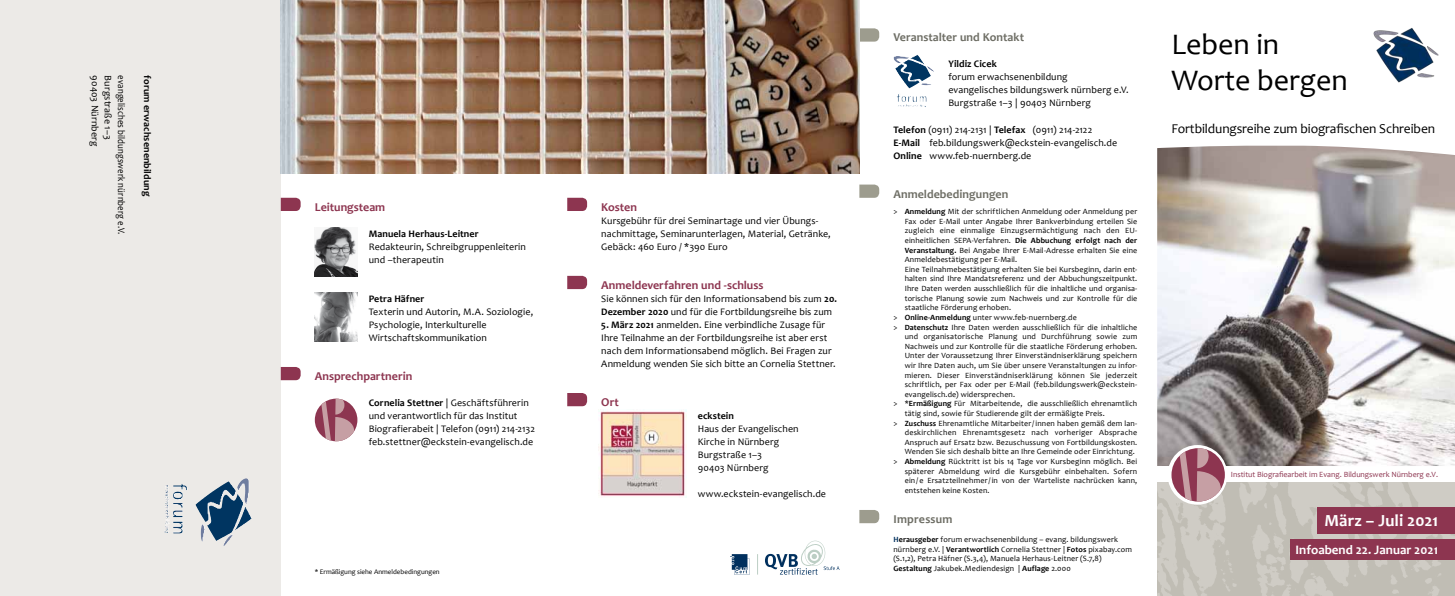
<style>
.page{position:relative;width:1455px;height:596px;background:#fff}
.page>*{position:absolute;margin:0;border:0;box-sizing:border-box;transform-origin:0 0}
.t1{font:30px/36px "Candara";color:#000}
.t2{font:700 17px "Candara";color:#fff}
.t3{font:13.5px "Candara";letter-spacing:-.01em;color:#000}
.t4{font:700 13px "Candara";color:#fff}
.t5{font:700 12px "Candara";color:#8d3550}
.t6{font:700 12px "Candara";letter-spacing:.005em;color:#6e6e65}
.t7{font:10px/13px "Candara";letter-spacing:.01em;color:#000}
.t8{font:700 10px "Candara";letter-spacing:.005em;color:#000}
.t9{font:10px "Candara";letter-spacing:.01em;color:#000;scale:.88 1}
.t10{font:8px/9.6px "Candara";letter-spacing:.02em;color:#000}
.t11{font:8px "Candara";color:#8d3550}
.t12{font:7px "Candara";color:#000}
.s1{font-weight:700}
.s2{font-weight:700;color:#00305e}
</style>
<div class="page">
<div style="left:0;top:0;width:281px;height:595px;background:#eceae7"></div>
<svg style="left:237px;top:478px;width:8px;height:12px"></svg>
<svg style="left:859px;top:28px;width:20px;height:14px"></svg>
<svg style="left:859px;top:184px;width:20px;height:14px"></svg>
<svg style="left:859px;top:510px;width:20px;height:13px"></svg>
<img style="left:1157px;top:146px;width:297px;height:319px">
<svg style="left:730px;top:554px;width:19px;height:20px"></svg>
<svg style="left:757px;top:554px;width:1px;height:20px"></svg>
<svg style="left:765px;top:540px;width:74px;height:34px"></svg>
<img style="left:1157px;top:482px;width:297px;height:113px">
<div style="left:1290px;top:539px;width:164px;height:20px;background:#8d3550"></div>
<div style="left:1317px;top:507px;width:137px;height:26px;background:#8d3550"></div>
<img style="left:1373px;top:28px;width:66px;height:55px">
<svg style="left:1167px;top:444px;width:60px;height:60px"></svg>
<div style="left:1171px;top:448px;width:53px;height:53px;background:#8d3550;border-radius:50%"></div>
<svg style="left:1173px;top:448px;width:47px;height:53px"></svg>
<div style="left:315px;top:398px;width:42px;height:43px;background:#8d3550;border-radius:50%"></div>
<svg style="left:316px;top:398px;width:38px;height:43px"></svg>
<svg style="left:281px;top:198px;width:19px;height:13px"></svg>
<svg style="left:567px;top:198px;width:20px;height:13px"></svg>
<svg style="left:281px;top:367px;width:19px;height:13px"></svg>
<svg style="left:567px;top:276px;width:20px;height:13px"></svg>
<svg style="left:567px;top:393px;width:20px;height:13px"></svg>
<img style="left:315px;top:228px;width:42px;height:48px">
<img style="left:315px;top:293px;width:42px;height:48px">
<img style="left:598px;top:409px;width:88px;height:88px">
<svg style="left:910px;top:55px;width:7px;height:5px"></svg>
<img style="left:281px;top:0;width:578px;height:174px">
<p class="t7" style="left:102px;top:75px;width:72px;rotate:90deg">90403 Nürnberg</p>
<p class="t7" style="left:115px;top:75px;width:66px;rotate:90deg">Burgstraße 1–3</p>
<p class="t9" style="left:127px;top:75px;width:182px;rotate:90deg">evangelisches bildungswerk nürnberg e.V.</p>
<p class="t8" style="left:153px;top:75px;width:122px;rotate:90deg">forum erwachsenenbildung</p>
<h3 class="t5" style="left:315px;top:199px;width:72px">Leitungsteam</h3>
<p class="t8" style="left:369px;top:227px;width:111px">Manuela Herhaus-Leitner</p>
<p class="t7" style="left:369px;top:240px;width:159px">Redakteurin, Schreibgruppenleiterin und –therapeutin</p>
<p class="t8" style="left:369px;top:292px;width:57px">Petra Häfner</p>
<p class="t7" style="left:369px;top:305px;width:166px">Texterin und Autorin, M.A. Soziologie,<br>Psychologie, Interkulturelle<br>Wirtschaftskommunikation</p>
<h3 class="t5" style="left:315px;top:368px;width:99px">Ansprechpartnerin</h3>
<p class="t7" style="left:369px;top:396px;width:168px"><span class="s1">Cornelia Stettner</span> | Geschäftsführerin und verantwortlich für das Institut Biografierabeit | Telefon (0911) 214-2132 feb.stettner@eckstein-evangelisch.de</p>
<p class="t12" style="left:315px;top:567px;width:126px">* Ermäßigung siehe Anmeldebedingungen</p>
<h3 class="t5" style="left:601px;top:199px;width:37px">Kosten</h3>
<p class="t7" style="left:601px;top:214px;width:231px">Kursgebühr für drei Seminartage und vier Übungs&shy;nachmittage, Seminarunterlagen, Material, Getränke,<br>Gebäck: 460 Euro / *390 Euro</p>
<h3 class="t5" style="left:601px;top:277px;width:164px">Anmeldeverfahren und -schluss</h3>
<p class="t7" style="left:601px;top:292px;width:237px">Sie können sich für den Informationsabend bis zum <span class="s1">20.<br>Dezember 2020</span> und für die Fortbildungsreihe bis zum</p>
<p class="t7" style="left:601px;top:318px;width:236px"><span class="s1">5. März 2021</span> anmelden. Eine verbindliche Zusage für Ihre Teilnahme an der Fortbildungsreihe ist aber erst nach dem Informationsabend möglich. Bei Fragen zur Anmeldung wenden Sie sich bitte an Cornelia Stettner.</p>
<h3 class="t5" style="left:601px;top:394px;width:19px">Ort</h3>
<p class="t8" style="left:697px;top:409px;width:38px">eckstein</p>
<p class="t7" style="left:697px;top:422px;width:102px">Haus der Evangelischen<br>Kirche in Nürnberg<br>Burgstraße 1–3<br>90403 Nürnberg</p>
<p class="t7" style="left:697px;top:487px;width:130px">www.eckstein-evangelisch.de</p>
<h3 class="t6" style="left:893px;top:30px;width:132px">Veranstalter und Kontakt</h3>
<p class="t8" style="left:948px;top:58px;width:50px">Yildiz Cicek</p>
<p class="t7" style="left:948px;top:71px;width:182px">forum erwachsenenbildung evangelisches bildungswerk nürnberg e.V.<br>Burgstraße 1–3 | 90403 Nürnberg</p>
<p class="t7" style="left:893px;top:123px;width:225px"><span class="s1">Telefon</span> (0911) 214-2131 | <span class="s1">Telefax</span> (0911) 214-2122<br><span class="s1">E-Mail</span> feb.bildungswerk@eckstein-evangelisch.de<br><span class="s1">Online</span> www.feb-nuernberg.de</p>
<h3 class="t6" style="left:893px;top:186px;width:116px">Anmeldebedingungen</h3>
<p class="t10" style="left:893px;top:206px;width:245px">&gt; <span class="s1">Anmeldung</span> Mit der schriftlichen Anmeldung oder Anmeldung per</p>
<p class="t10" style="left:904px;top:216px;width:234px">Fax oder E-Mail unter Angabe Ihrer Bankverbindung erteilen Sie</p>
<p class="t10" style="left:904px;top:226px;width:234px">zugleich eine einmalige Einzugsermächtigung nach den EU-</p>
<p class="t10" style="left:904px;top:235px;width:234px">einheitlichen SEPA-Verfahren. <span class="s1">Die Abbuchung erfolgt nach der</span></p>
<p class="t10" style="left:904px;top:245px;width:234px"><span class="s1">Veranstaltung.</span> Bei Angabe Ihrer E-Mail-Adresse erhalten Sie eine</p>
<p class="t10" style="left:904px;top:254px;width:114px">Anmeldebestätigung per E-Mail.</p>
<p class="t10" style="left:904px;top:264px;width:234px">Eine Teilnahmebestätigung erhalten Sie bei Kursbeginn, darin ent-</p>
<p class="t10" style="left:904px;top:274px;width:234px">halten sind Ihre Mandatsreferenz und der Abbuchungszeitpunkt.</p>
<p class="t10" style="left:904px;top:283px;width:234px">Ihre Daten werden ausschließlich für die inhaltliche und organisa-</p>
<p class="t10" style="left:904px;top:293px;width:234px">torische Planung sowie zum Nachweis und zur Kontrolle für die</p>
<p class="t10" style="left:904px;top:302px;width:108px">staatliche Förderung erhoben.</p>
<p class="t10" style="left:893px;top:312px;width:185px">&gt; <span class="s1">Online-Anmeldung</span> unter www.feb-nuernberg.de</p>
<p class="t10" style="left:893px;top:322px;width:245px">&gt; <span class="s1">Datenschutz</span> Ihre Daten werden ausschließlich für die inhaltliche</p>
<p class="t10" style="left:904px;top:331px;width:234px">und organisatorische Planung und Durchführung sowie zum</p>
<p class="t10" style="left:904px;top:341px;width:234px">Nachweis und zur Kontrolle für die staatliche Förderung erhoben.</p>
<p class="t10" style="left:904px;top:350px;width:234px">Unter der Voraussetzung Ihrer Einverständniserklärung speichern</p>
<p class="t10" style="left:904px;top:360px;width:234px">wir Ihre Daten auch, um Sie über unsere Veranstaltungen zu infor-</p>
<p class="t10" style="left:904px;top:370px;width:234px">mieren. Dieser Einverständniserklärung können Sie jederzeit</p>
<p class="t10" style="left:904px;top:379px;width:234px">schriftlich, per Fax oder per E-Mail (feb.bildungswerk@eckstein-</p>
<p class="t10" style="left:904px;top:389px;width:112px">evangelisch.de) widersprechen.</p>
<p class="t10" style="left:893px;top:398px;width:245px">&gt; <span class="s1">*Ermäßigung</span> Für Mitarbeitende, die ausschließlich ehrenamtlich</p>
<p class="t10" style="left:904px;top:408px;width:201px">tätig sind, sowie für Studierende gilt der ermäßigte Preis.</p>
<p class="t10" style="left:893px;top:418px;width:245px">&gt; <span class="s1">Zuschuss</span> Ehrenamtliche Mitarbeiter/innen haben gemäß dem lan-</p>
<p class="t10" style="left:904px;top:427px;width:234px">deskirchlichen Ehrenamtsgesetz nach vorheriger Absprache</p>
<p class="t10" style="left:904px;top:437px;width:234px">Anspruch auf Ersatz bzw. Bezuschussung von Fortbildungskosten.</p>
<p class="t10" style="left:904px;top:446px;width:231px">Wenden Sie sich deshalb bitte an Ihre Gemeinde oder Einrichtung.</p>
<p class="t10" style="left:893px;top:456px;width:245px">&gt; <span class="s1">Abmeldung</span> Rücktritt ist bis 14 Tage vor Kursbeginn möglich. Bei</p>
<p class="t10" style="left:904px;top:466px;width:234px">späterer Abmeldung wird die Kursgebühr einbehalten. Sofern</p>
<p class="t10" style="left:904px;top:475px;width:234px">ein/e Ersatzteilnehmer/in von der Warteliste nachrücken kann,</p>
<p class="t10" style="left:904px;top:485px;width:86px">entstehen keine Kosten.</p>
<h3 class="t6" style="left:893px;top:511px;width:61px">Impressum</h3>
<p class="t10" style="left:893px;top:534px;width:240px"><span class="s2">H</span><span class="s1">erausgeber</span> forum erwachsenenbildung – evang. bildungswerk nürnberg e.V. | <span class="s1">Verantwortlich</span> Cornelia Stettner | <span class="s1">Fotos</span> pixabay.com (S.1,2), Petra Häfner (S.3,4), Manuela Herhaus-Leitner (S.7,8)<br><span class="s1">Gestaltung</span> Jakubek.Mediendesign | <span class="s1">Auflage</span> 2.000</p>
<h1 class="t1" style="left:1171px;top:26px;width:178px">Leben in<br>Worte bergen</h1>
<h3 class="t3" style="left:1171px;top:119px;width:265px">Fortbildungsreihe zum biografischen Schreiben</h3>
<p class="t11" style="left:1230px;top:469px;width:209px">Institut Biografiearbeit im Evang. Bildungswerk Nürnberg e.V.</p>
<h2 class="t2" style="left:1324px;top:510px;width:115px">März – Juli 2021</h2>
<h3 class="t4" style="left:1295px;top:541px;width:144px">Infoabend 22. Januar 2021</h3>
</div>
